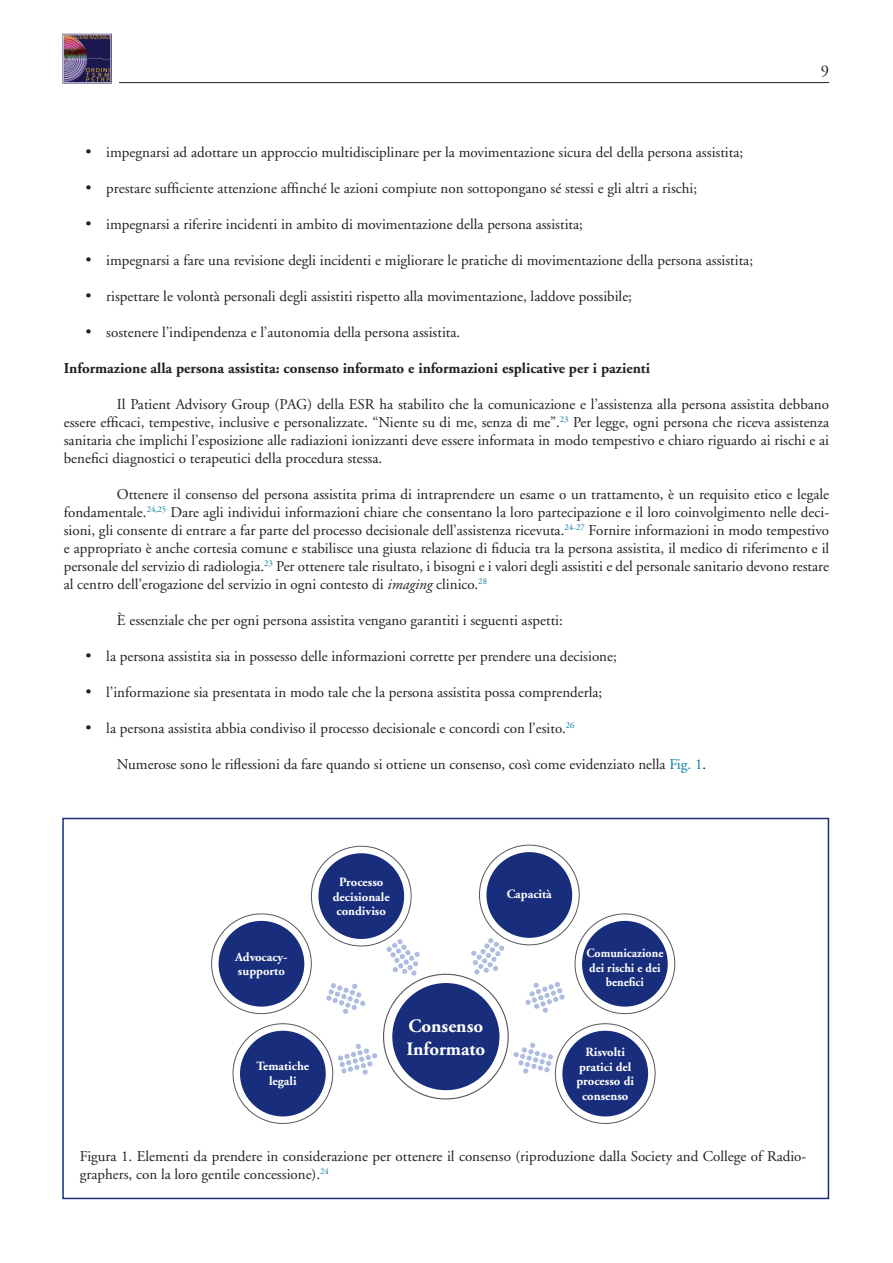
<style>
.page{position:relative;width:893px;height:1263px;background:#fff}
.page>*{position:absolute;margin:0;border:0;box-sizing:border-box;transform-origin:0 0}
.t1{font:700 18.9px/22.6px "Adobe Garamond";color:#fff}
.t2{font:16.5px "Adobe Garamond";color:#231f20}
.t3{font:15px/18px "Adobe Garamond";color:#231f20;text-align:justify}
.t4{font:700 15px "Adobe Garamond";color:#231f20}
.t5{font:700 12.6px/14.5px "Adobe Garamond";color:#fff;text-align:center}
.t6{font:700 12.6px/14.5px "Adobe Garamond";color:#fff;text-align:center;scale:.95 1}
.s1{font-style:italic}
.s2{color:#007ca3}
</style>
<div class="page">
<hr style="left:119px;top:82px;width:710px;height:1px;background:#231f20">
<img style="left:63px;top:33px;width:49px;height:50px">
<div style="left:62px;top:818px;width:767px;height:381px;border:2px solid #182d7c"></div>
<div style="left:392px;top:983px;width:107px;height:107px;background:#182d7c;border-radius:50%"></div>
<svg style="left:555px;top:1024px;width:100px;height:99px"></svg>
<div style="left:562px;top:1031px;width:86px;height:85px;background:#182d7c;border-radius:50%"></div>
<svg style="left:233px;top:1024px;width:100px;height:99px"></svg>
<div style="left:240px;top:1031px;width:86px;height:85px;background:#182d7c;border-radius:50%"></div>
<svg style="left:479px;top:845px;width:100px;height:100px"></svg>
<div style="left:486px;top:852px;width:86px;height:86px;background:#182d7c;border-radius:50%"></div>
<svg style="left:311px;top:846px;width:100px;height:100px"></svg>
<div style="left:318px;top:853px;width:86px;height:86px;background:#182d7c;border-radius:50%"></div>
<svg style="left:575px;top:914px;width:100px;height:99px"></svg>
<div style="left:582px;top:921px;width:86px;height:85px;background:#182d7c;border-radius:50%"></div>
<svg style="left:212px;top:914px;width:99px;height:99px"></svg>
<div style="left:219px;top:921px;width:85px;height:85px;background:#182d7c;border-radius:50%"></div>
<svg style="left:338px;top:1043px;width:40px;height:32px"></svg>
<svg style="left:386px;top:939px;width:34px;height:37px"></svg>
<svg style="left:326px;top:983px;width:40px;height:31px"></svg>
<svg style="left:513px;top:1042px;width:40px;height:32px"></svg>
<svg style="left:471px;top:938px;width:34px;height:37px"></svg>
<svg style="left:525px;top:982px;width:40px;height:31px"></svg>
<p class="t2" style="left:821px;top:62px;width:10px">9</p>
<p class="t3" style="left:85px;top:143px;width:660px">• impegnarsi ad adottare un approccio multidisciplinare per la movimentazione sicura del della persona assistita;</p>
<p class="t3" style="left:85px;top:179px;width:614px">• prestare sufficiente attenzione affinché le azioni compiute non sottopongano sé stessi e gli altri a rischi;</p>
<p class="t3" style="left:85px;top:215px;width:499px">• impegnarsi a riferire incidenti in ambito di movimentazione della persona assistita;</p>
<p class="t3" style="left:85px;top:251px;width:670px">• impegnarsi a fare una revisione degli incidenti e migliorare le pratiche di movimentazione della persona assistita;</p>
<p class="t3" style="left:85px;top:287px;width:548px">• rispettare le volontà personali degli assistiti rispetto alla movimentazione, laddove possibile;</p>
<p class="t3" style="left:85px;top:323px;width:377px">• sostenere l’indipendenza e l’autonomia della persona assistita.</p>
<p class="t4" style="left:64px;top:360px;width:588px">Informazione alla persona assistita: consenso informato e informazioni esplicative per i pazienti</p>
<p class="t3" style="left:64px;top:395px;width:767px;text-indent:53px">Il Patient Advisory Group (PAG) della ESR ha stabilito che la comunicazione e l’assistenza alla persona assistita debbano essere efficaci, tempestive, inclusive e personalizzate. “Niente su di me, senza di me”.<sup>23</sup> Per legge, ogni persona che riceva assistenza sanitaria che implichi l’esposizione alle radiazioni ionizzanti deve essere informata in modo tempestivo e chiaro riguardo ai rischi e ai benefici diagnostici o terapeutici della procedura stessa.</p>
<p class="t3" style="left:64px;top:485px;width:767px;text-indent:53px">Ottenere il consenso del persona assistita prima di intraprendere un esame o un trattamento, è un requisito etico e legale fondamentale.<sup>24,25</sup> Dare agli individui informazioni chiare che consentano la loro partecipazione e il loro coinvolgimento nelle deci&shy;sioni, gli consente di entrare a far parte del processo decisionale dell’assistenza ricevuta.<sup>24-27</sup> Fornire informazioni in modo tempestivo e appropriato è anche cortesia comune e stabilisce una giusta relazione di fiducia tra la persona assistita, il medico di riferimento e il personale del servizio di radiologia.<sup>23</sup> Per ottenere tale risultato, i bisogni e i valori degli assistiti e del personale sanitario devono restare al centro dell’erogazione del servizio in ogni contesto di <span class="s1">imaging</span> clinico.<sup>28</sup></p>
<p class="t3" style="left:117px;top:611px;width:447px">È essenziale che per ogni persona assistita vengano garantiti i seguenti aspetti:</p>
<p class="t3" style="left:85px;top:647px;width:533px">• la persona assistita sia in possesso delle informazioni corrette per prendere una decisione;</p>
<p class="t3" style="left:85px;top:683px;width:519px">• l’informazione sia presentata in modo tale che la persona assistita possa comprenderla;</p>
<p class="t3" style="left:85px;top:719px;width:491px">• la persona assistita abbia condiviso il processo decisionale e concordi con l’esito.<sup>26</sup></p>
<p class="t3" style="left:117px;top:755px;width:591px">Numerose sono le riflessioni da fare quando si ottiene un consenso, così come evidenziato nella <span class="s2">Fig. 1</span>.</p>
<p class="t5" style="left:235px;top:949px;width:54px;text-align:left">Advocacy&shy;supporto</p>
<p class="t5" style="left:256px;top:1059px;width:54px">Tematiche legali</p>
<p class="t5" style="left:333px;top:875px;width:58px">Processo decisionale condiviso</p>
<p class="t5" style="left:507px;top:887px;width:47px">Capacità</p>
<p class="t1" style="left:406px;top:1015px;width:80px">Consenso<br>Informato</p>
<p class="t6" style="left:586px;top:946px;width:83px">Comunicazione dei rischi e dei benefici</p>
<p class="t5" style="left:576px;top:1045px;width:59px">Risvolti pratici del processo di consenso</p>
<p class="t3" style="left:80px;top:1147px;width:728px">Figura 1. Elementi da prendere in considerazione per ottenere il consenso (riproduzione dalla Society and College of Radio&shy;graphers, con la loro gentile concessione).<sup>24</sup></p>
</div>
